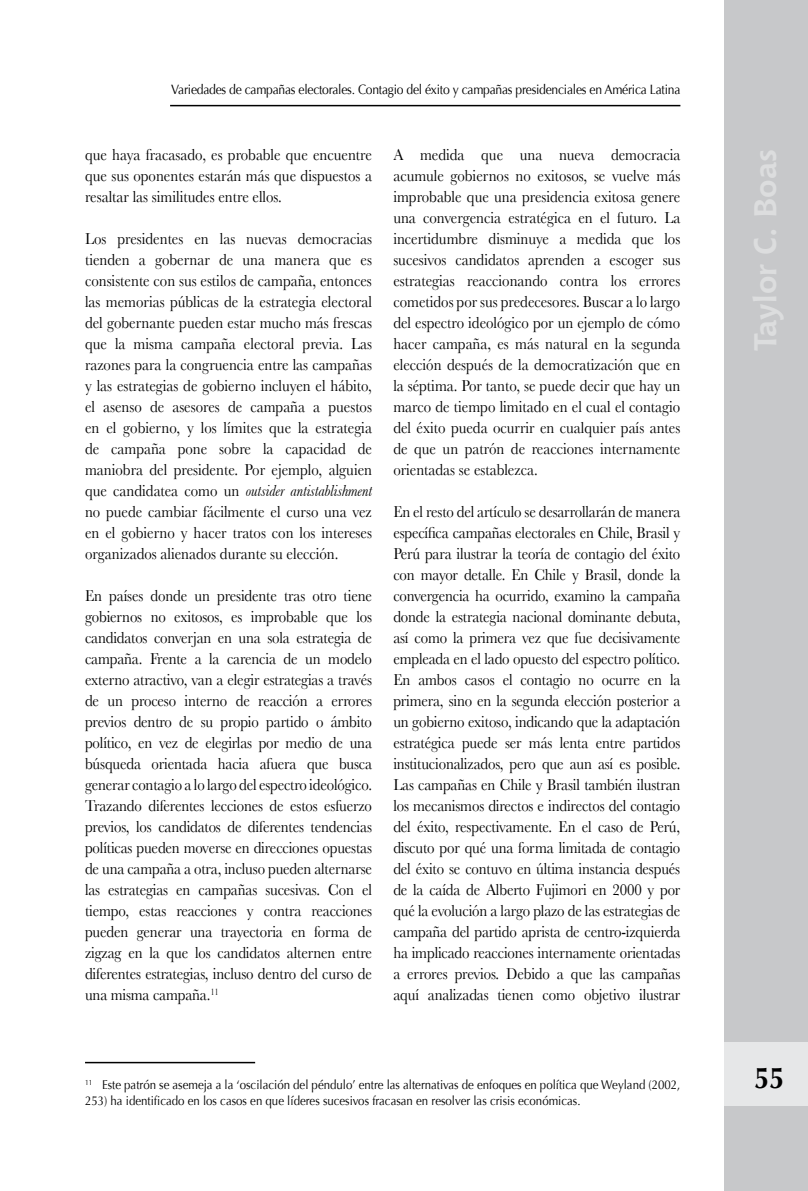
<style>
.page{position:relative;width:808px;height:1191px;background:#fff}
.page>*{position:absolute;margin:0;border:0;box-sizing:border-box;transform-origin:0 0}
.t1{font:700 31.5px "Chianti BT";color:#dcddde}
.t2{font:700 30px "Optima";color:#000;scale:.9 1}
.t3{font:16.5px/21px "Baskerville";color:#000;text-align:justify;scale:.9 1}
.t4{font:13.5px "Optima";letter-spacing:-.02em;color:#000;scale:.9 1}
.t5{font:12.75px/15.3px "Optima";color:#000;scale:.9 1}
.s1{font-style:italic}
</style>
<div class="page">
<div style="left:724px;top:0;width:84px;height:1191px;background:#c7c8ca"></div>
<div style="left:724px;top:1042px;width:84px;height:64px;background:#e6e7e8"></div>
<hr style="left:170px;top:105px;width:510px;height:1px;background:#000">
<hr style="left:85px;top:1061px;width:170px;height:2px;background:#000">
<p class="t4" style="left:171px;top:81px;width:567px">Variedades de campañas electorales. Contagio del éxito y campañas presidenciales en América Latina</p>
<p class="t3" style="left:85px;top:144px;width:320px">que haya fracasado, es probable que encuentre que sus oponentes estarán más que dispuestos a resaltar las similitudes entre ellos.</p>
<p class="t3" style="left:85px;top:228px;width:320px">Los presidentes en las nuevas democracias tienden a gobernar de una manera que es consistente con sus estilos de campaña, entonces las memorias públicas de la estrategia electoral del gobernante pueden estar mucho más frescas que la misma campaña electoral previa. Las razones para la congruencia entre las campañas y las estrategias de gobierno incluyen el hábito, el asenso de asesores de campaña a puestos en el gobierno, y los límites que la estrategia de campaña pone sobre la capacidad de maniobra del presidente. Por ejemplo, alguien que candidatea como un <span class="s1">outsider antistablishment </span>no puede cambiar fácilmente el curso una vez en el gobierno y hacer tratos con los intereses organizados alienados durante su elección.</p>
<p class="t3" style="left:85px;top:585px;width:320px">En países donde un presidente tras otro tiene gobiernos no exitosos, es improbable que los candidatos converjan en una sola estrategia de campaña. Frente a la carencia de un modelo externo atractivo, van a elegir estrategias a través de un proceso interno de reacción a errores previos dentro de su propio partido o ámbito político, en vez de elegirlas por medio de una búsqueda orientada hacia afuera que busca generar contagio a lo largo del espectro ideológico.<br>Trazando diferentes lecciones de estos esfuerzo previos, los candidatos de diferentes tendencias políticas pueden moverse en direcciones opuestas de una campaña a otra, incluso pueden alternarse las estrategias en campañas sucesivas. Con el tiempo, estas reacciones y contra reacciones pueden generar una trayectoria en forma de zigzag en la que los candidatos alternen entre diferentes estrategias, incluso dentro del curso de una misma campaña.<sup>11</sup></p>
<p class="t3" style="left:393px;top:144px;width:320px">A medida que una nueva democracia acumule gobiernos no exitosos, se vuelve más improbable que una presidencia exitosa genere una convergencia estratégica en el futuro. La incertidumbre disminuye a medida que los sucesivos candidatos aprenden a escoger sus estrategias reaccionando contra los errores cometidos por sus predecesores. Buscar a lo largo del espectro ideológico por un ejemplo de cómo hacer campaña, es más natural en la segunda elección después de la democratización que en la séptima. Por tanto, se puede decir que hay un marco de tiempo limitado en el cual el contagio del éxito pueda ocurrir en cualquier país antes de que un patrón de reacciones internamente orientadas se establezca.</p>
<p class="t3" style="left:393px;top:501px;width:320px">En el resto del artículo se desarrollarán de manera específica campañas electorales en Chile, Brasil y Perú para ilustrar la teoría de contagio del éxito con mayor detalle. En Chile y Brasil, donde la convergencia ha ocurrido, examino la campaña donde la estrategia nacional dominante debuta, así como la primera vez que fue decisivamente empleada en el lado opuesto del espectro político.<br>En ambos casos el contagio no ocurre en la primera, sino en la segunda elección posterior a un gobierno exitoso, indicando que la adaptación estratégica puede ser más lenta entre partidos institucionalizados, pero que aun así es posible.<br>Las campañas en Chile y Brasil también ilustran los mecanismos directos e indirectos del contagio del éxito, respectivamente. En el caso de Perú, discuto por qué una forma limitada de contagio del éxito se contuvo en última instancia después de la caída de Alberto Fujimori en 2000 y por qué la evolución a largo plazo de las estrategias de campaña del partido aprista de centro-izquierda ha implicado reacciones internamente orientadas a errores previos. Debido a que las campañas aquí analizadas tienen como objetivo ilustrar</p>
<p class="t5" style="left:85px;top:1077px;width:663px"><sup>11</sup> Este patrón se asemeja a la ‘oscilación del péndulo’ entre las alternativas de enfoques en política que Weyland (2002,<br>253) ha identificado en los casos en que líderes sucesivos fracasan en resolver las crisis económicas.</p>
<h1 class="t1" style="left:746px;top:351px;width:204px;rotate:-90deg">Taylor C. Boas</h1>
<h2 class="t2" style="left:754px;top:1060px;width:35px">55</h2>
</div>
